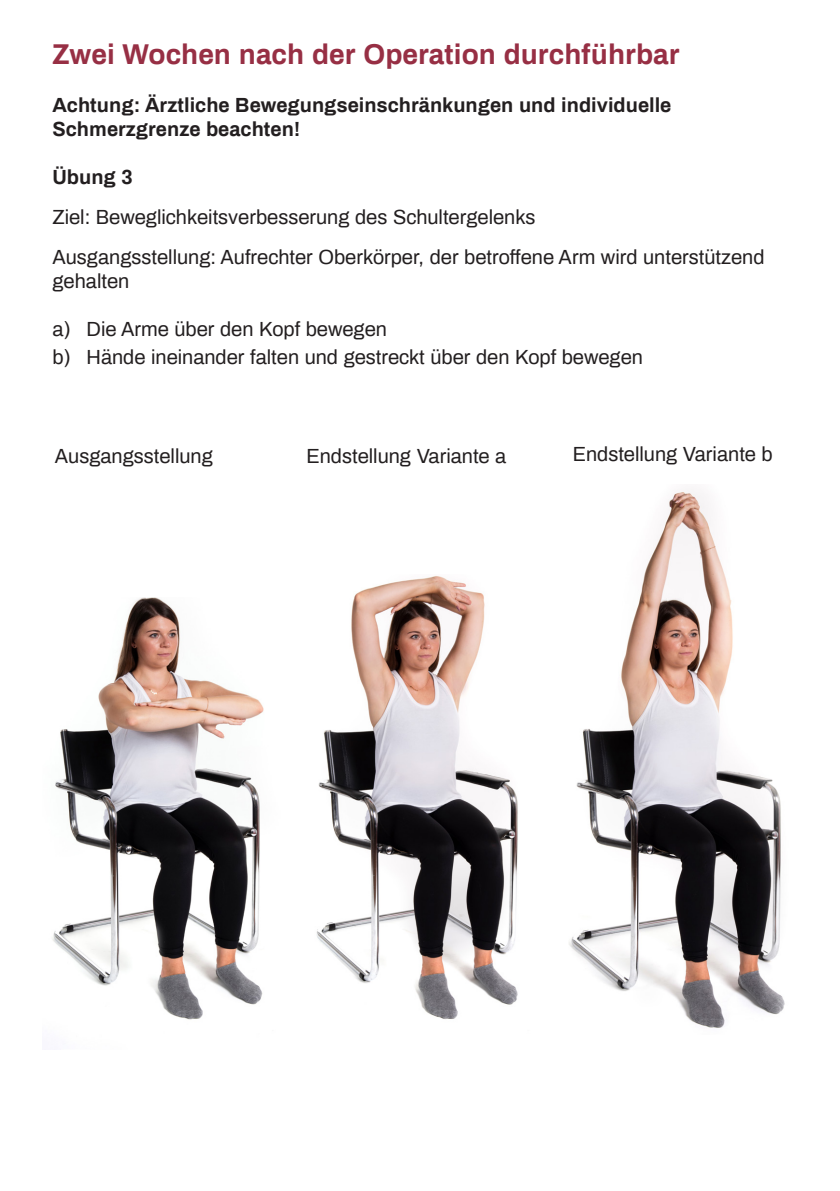
<style>
.page{position:relative;width:840px;height:1191px;background:#fff}
.page>*{position:absolute;margin:0;border:0;box-sizing:border-box;transform-origin:0 0}
.t1{font:700 28px "Archivo";color:#972f44}
.t2{font:20px/24px "Archivo";color:#231f20}
.t3{font:700 20px "Archivo";color:#231f20}
</style>
<div class="page">
<img style="left:52px;top:597px;width:212px;height:423px">
<img style="left:316px;top:576px;width:202px;height:444px">
<img style="left:569px;top:490px;width:216px;height:538px">
<p class="t1" style="left:52px;top:34px;width:628px">Zwei Wochen nach der Operation durchführbar</p>
<p class="t3" style="left:52px;top:91px;width:620px">Achtung: Ärztliche Bewegungseinschränkungen und individuelle</p>
<p class="t3" style="left:52px;top:115px;width:249px">Schmerzgrenze beachten!</p>
<p class="t3" style="left:52px;top:163px;width:82px">Übung 3</p>
<p class="t2" style="left:52px;top:204px;width:484px">Ziel: Beweglichkeitsverbesserung des Schultergelenks</p>
<p class="t2" style="left:52px;top:244px;width:713px">Ausgangsstellung: Aufrechter Oberkörper, der betroffene Arm wird unterstützend gehalten</p>
<p class="t2" style="left:52px;top:316px;width:336px">a) Die Arme über den Kopf bewegen</p>
<p class="t2" style="left:52px;top:344px;width:591px">b) Hände ineinander falten und gestreckt über den Kopf bewegen</p>
<p class="t2" style="left:55px;top:443px;width:159px">Ausgangsstellung</p>
<p class="t2" style="left:306px;top:443px;width:201px">Endstellung Variante a</p>
<p class="t2" style="left:572px;top:441px;width:201px">Endstellung Variante b</p>
</div>
